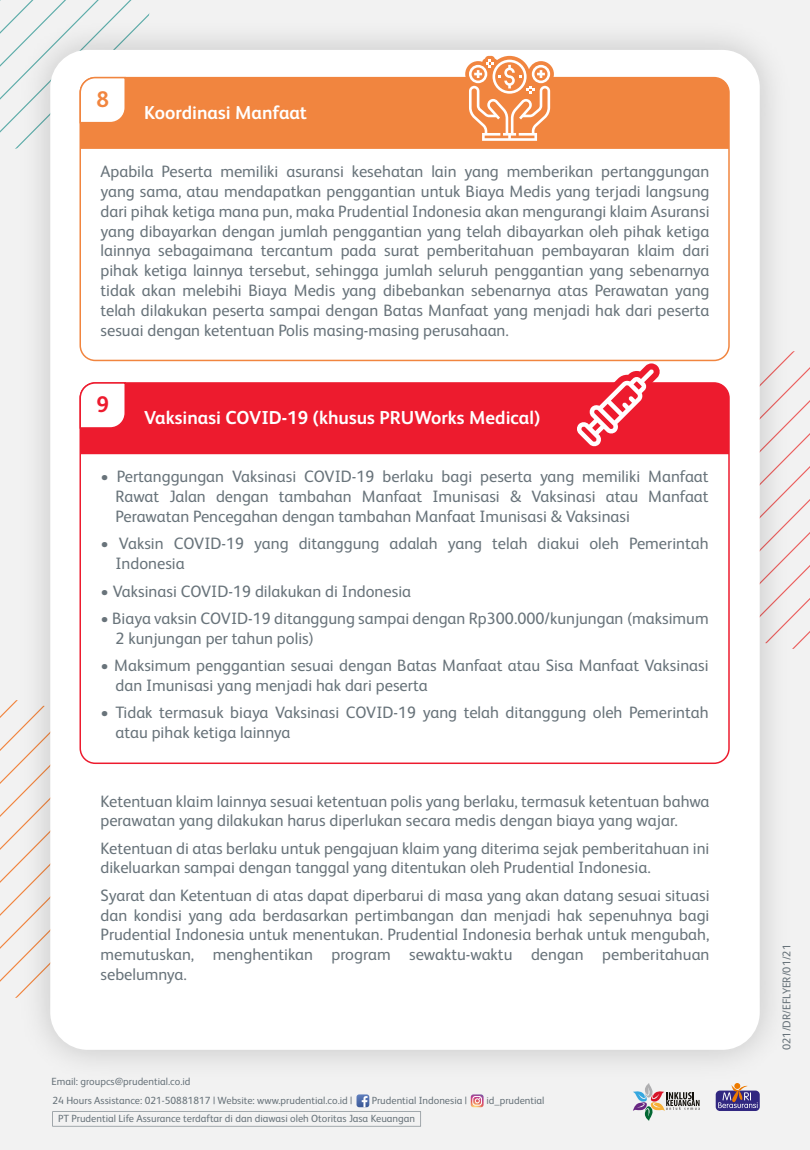
<style>
.page{position:relative;width:810px;height:1150px;background:#f2f2f2}
.page>*{position:absolute;margin:0;border:0;box-sizing:border-box;transform-origin:0 0}
.t1{font:700 22.5px "FS Albert Pro";color:#f1853f}
.t2{font:700 22.5px "FS Albert Pro";color:#ed1b2e}
.t3{font:700 18.75px "FS Albert Pro";color:#fff}
.t4{font:16.5px/19.8px "FS Albert Pro";color:#68737a}
.t5{font:11.25px "FS Albert Pro";color:#68737a}
.t6{font:10.43px "FS Albert Pro";color:#68737a}
</style>
<div class="page">
<img style="left:5px;top:38px;width:767px;height:1057px">
<div style="left:50px;top:50px;width:710px;height:1000px;background:#fff;border-radius:38px"></div>
<div style="left:150px;top:78px;width:579px;height:71px;background:#f1853f"></div>
<svg style="left:0;top:0;width:150px;height:150px"></svg>
<div style="left:80px;top:383px;width:490px;height:71px;background:#ed1b2e"></div>
<svg style="left:79px;top:382px;width:48px;height:47px"></svg>
<svg style="left:633px;top:1083px;width:67px;height:38px"></svg>
<div style="left:716px;top:1090px;width:44px;height:21px;background:#312781;border-radius:4px"></div>
<svg style="left:718px;top:1083px;width:40px;height:25px"></svg>
<svg style="left:471px;top:1094px;width:13px;height:13px"></svg>
<svg style="left:52px;top:1094px;width:369px;height:32px"></svg>
<svg style="left:465px;top:56px;width:89px;height:89px"></svg>
<svg style="left:570px;top:350px;width:240px;height:300px"></svg>
<h1 class="t1" style="left:96px;top:83px;width:14px">8</h1>
<p class="t3" style="left:144px;top:99px;width:164px">Koordinasi Manfaat</p>
<p class="t4" style="left:100px;top:160px;width:611px;text-align:justify">Apabila Peserta memiliki asuransi kesehatan lain yang memberikan pertanggungan yang sama, atau mendapatkan penggantian untuk Biaya Medis yang terjadi langsung dari pihak ketiga mana pun, maka Prudential Indonesia akan mengurangi klaim Asuransi yang dibayarkan dengan jumlah penggantian yang telah dibayarkan oleh pihak ketiga lainnya sebagaimana tercantum pada surat pemberitahuan pembayaran klaim dari pihak ketiga lainnya tersebut, sehingga jumlah seluruh penggantian yang sebenarnya tidak akan melebihi Biaya Medis yang dibebankan sebenarnya atas Perawatan yang telah dilakukan peserta sampai dengan Batas Manfaat yang menjadi hak dari peserta sesuai dengan ketentuan Polis masing-masing perusahaan.</p>
<h1 class="t2" style="left:96px;top:388px;width:14px">9</h1>
<p class="t3" style="left:144px;top:404px;width:397px">Vaksinasi COVID-19 (khusus PRUWorks Medical)</p>
<p class="t4" style="left:115px;top:466px;width:595px;text-align:justify;text-indent:-15px">• Pertanggungan Vaksinasi COVID-19 berlaku bagi peserta yang memiliki Manfaat Rawat Jalan dengan tambahan Manfaat Imunisasi &amp; Vaksinasi atau Manfaat Perawatan Pencegahan dengan tambahan Manfaat Imunisasi &amp; Vaksinasi</p>
<p class="t4" style="left:115px;top:532px;width:595px;text-indent:-15px">• Vaksin COVID-19 yang ditanggung adalah yang telah diakui oleh Pemerintah<br>Indonesia</p>
<p class="t4" style="left:100px;top:580px;width:312px">• Vaksinasi COVID-19 dilakukan di Indonesia</p>
<p class="t4" style="left:115px;top:607px;width:595px;text-indent:-15px">• Biaya vaksin COVID-19 ditanggung sampai dengan Rp300.000/kunjungan (maksimum<br>2 kunjungan per tahun polis)</p>
<p class="t4" style="left:115px;top:654px;width:595px;text-indent:-15px">• Maksimum penggantian sesuai dengan Batas Manfaat atau Sisa Manfaat Vaksinasi dan Imunisasi yang menjadi hak dari peserta</p>
<p class="t4" style="left:115px;top:701px;width:595px;text-indent:-15px">• Tidak termasuk biaya Vaksinasi COVID-19 yang telah ditanggung oleh Pemerintah atau pihak ketiga lainnya</p>
<p class="t4" style="left:100px;top:790px;width:611px">Ketentuan klaim lainnya sesuai ketentuan polis yang berlaku, termasuk ketentuan bahwa perawatan yang dilakukan harus diperlukan secara medis dengan biaya yang wajar.</p>
<p class="t4" style="left:100px;top:837px;width:610px">Ketentuan di atas berlaku untuk pengajuan klaim yang diterima sejak pemberitahuan ini dikeluarkan sampai dengan tanggal yang ditentukan oleh Prudential Indonesia.</p>
<p class="t4" style="left:100px;top:884px;width:611px;text-align:justify">Syarat dan Ketentuan di atas dapat diperbarui di masa yang akan datang sesuai situasi dan kondisi yang ada berdasarkan pertimbangan dan menjadi hak sepenuhnya bagi Prudential Indonesia untuk menentukan. Prudential Indonesia berhak untuk mengubah, memutuskan, menghentikan program sewaktu-waktu dengan pemberitahuan sebelumnya.</p>
<p class="t6" style="left:52px;top:1074px;width:140px">Email: groupcs@prudential.co.id</p>
<p class="t6" style="left:58px;top:1111px;width:358px">PT Prudential Life Assurance terdaftar di dan diawasi oleh Otoritas Jasa Keuangan</p>
<p class="t6" style="left:53px;top:1093px;width:301px">24 Hours Assistance: 021-50881817 | Website: www.prudential.co.id |</p>
<p class="t6" style="left:372px;top:1093px;width:97px">Prudential Indonesia |</p>
<p class="t6" style="left:486px;top:1093px;width:60px">id_prudential</p>
<p class="t5" style="left:779px;top:1050px;width:107px;rotate:-90deg">021/DR/EFLYER/01/21</p>
</div>
